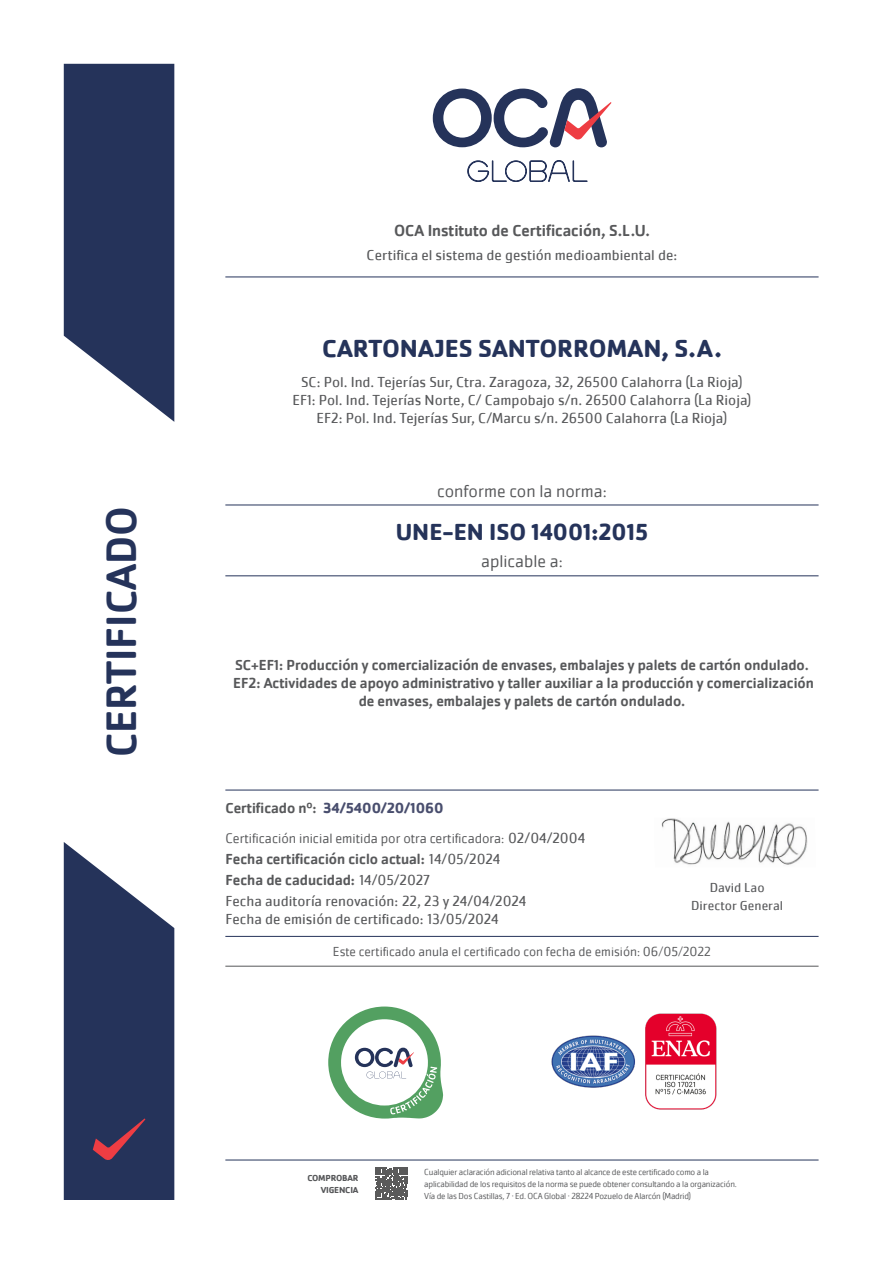
<style>
.page{position:relative;width:893px;height:1263px;background:#fff}
.page>*{position:absolute;margin:0;border:0;box-sizing:border-box;transform-origin:0 0}
.t1{font:500 43.95px "Cachet Pro";color:#25335a}
.t2{font:700 25.5px "Cachet Pro";color:#25335a}
.t3{font:700 24px "Cachet Pro";color:#25335a}
.t4{font:300 18px "Cachet Pro";color:#57585a}
.t5{font:500 16.5px "Cachet Pro";color:#57585a}
.t6{font:15px "Cachet Pro";color:#57585a}
.t7{font:500 15px/18px "Cachet Pro";color:#57585a;text-align:center}
.t8{font:700 15px "Cachet Pro";color:#494e6e}
.t9{font:300 14.25px "Cachet Pro";color:#57585a}
.t10{font:300 13.5px "Cachet Pro";color:#57585a}
.t11{font:13.5px "Cachet Pro";color:#57585a}
.t12{font:300 9px "Cachet Pro";letter-spacing:-.02em;color:#57585a}
.t13{font:700 9px "Cachet Pro";letter-spacing:-.02em;color:#57585a}
.s1{font-weight:500;color:#57585a}
.s2{font-weight:400;font-size:15px}
.s3{font-weight:400}
</style>
<div class="page">
<svg style="left:64px;top:64px;width:110px;height:358px;background:#3f4b6d"></svg>
<svg style="left:64px;top:842px;width:110px;height:358px;background:#414b6d"></svg>
<svg style="left:433px;top:88px;width:179px;height:59px"></svg>
<svg style="left:467px;top:160px;width:121px;height:22px"></svg>
<hr style="left:225px;top:277px;width:594px;height:1px;background:#25335a">
<hr style="left:225px;top:575px;width:594px;height:1px;background:#25335a">
<hr style="left:225px;top:505px;width:594px;height:1px;background:#25335a">
<hr style="left:225px;top:790px;width:594px;height:1px;background:#25335a">
<hr style="left:225px;top:936px;width:594px;height:1px;background:#25335a">
<hr style="left:225px;top:1160px;width:594px;height:1px;background:#25335a">
<hr style="left:225px;top:966px;width:594px;height:1px;background:#57585a">
<img style="left:661px;top:818px;width:147px;height:47px">
<img style="left:551px;top:1013px;width:166px;height:97px">
<svg style="left:328px;top:1006px;width:115px;height:112px"></svg>
<svg style="left:375px;top:1167px;width:32px;height:32px"></svg>
<p class="t1" style="left:96px;top:757px;width:253px;rotate:-90deg">CERTIFICADO</p>
<p class="t5" style="left:394px;top:221px;width:257px">OCA Instituto de Certificación, S.L.U.</p>
<p class="t6" style="left:367px;top:246px;width:312px">Certifica el sistema de gestión medioambiental de:</p>
<p class="t2" style="left:322px;top:332px;width:401px">CARTONAJES SANTORROMAN, S.A.</p>
<p class="t6" style="left:301px;top:373px;width:443px">SC: Pol. Ind. Tejerías Sur, Ctra. Zaragoza, 32, 26500 Calahorra (La Rioja)</p>
<p class="t6" style="left:292px;top:391px;width:461px">EF1: Pol. Ind. Tejerías Norte, C/ Campobajo s/n. 26500 Calahorra (La Rioja)</p>
<p class="t6" style="left:316px;top:409px;width:412px">EF2: Pol. Ind. Tejerías Sur, C/Marcu s/n. 26500 Calahorra (La Rioja)</p>
<p class="t4" style="left:437px;top:480px;width:171px">conforme con la norma:</p>
<p class="t3" style="left:396px;top:517px;width:254px">UNE-EN ISO 14001:2015</p>
<p class="t4" style="left:481px;top:550px;width:83px">aplicable a:</p>
<p class="t7" style="left:235px;top:657px;width:575px">SC+EF1: Producción y comercialización de envases, embalajes y palets de cartón ondulado.</p>
<p class="t7" style="left:233px;top:675px;width:582px">EF2: Actividades de apoyo administrativo y taller auxiliar a la producción y comercialización de envases, embalajes y palets de cartón ondulado.</p>
<p class="t8" style="left:225px;top:798px;width:220px"><span class="s1">Certificado nº:</span> 34/5400/20/1060</p>
<p class="t9" style="left:225px;top:830px;width:361px">Certificación inicial emitida por otra certificadora: <span class="s2">02/04/2004</span></p>
<p class="t7" style="left:225px;top:850px;width:276px">Fecha certificación ciclo actual: <span class="s3">14/05/2024</span></p>
<p class="t7" style="left:225px;top:871px;width:206px">Fecha de caducidad: <span class="s3">14/05/2027</span></p>
<p class="t6" style="left:225px;top:892px;width:302px">Fecha auditoría renovación: 22, 23 y 24/04/2024</p>
<p class="t6" style="left:225px;top:910px;width:275px">Fecha de emisión de certificado: 13/05/2024</p>
<p class="t11" style="left:710px;top:880px;width:56px">David Lao</p>
<p class="t11" style="left:691px;top:897px;width:93px">Director General</p>
<p class="t10" style="left:333px;top:944px;width:379px">Este certificado anula el certificado con fecha de emisión: 06/05/2022</p>
<p class="t13" style="left:307px;top:1172px;width:53px">COMPROBAR</p>
<p class="t13" style="left:321px;top:1184px;width:39px">VIGENCIA</p>
<p class="t12" style="left:424px;top:1166px;width:286px">Cualquier aclaración adicional relativa tanto al alcance de este certificado como a la</p>
<p class="t12" style="left:424px;top:1178px;width:314px">aplicabilidad de los requisitos de la norma se puede obtener consultando a la organización.</p>
<p class="t12" style="left:424px;top:1190px;width:268px">Vía de las Dos Castillas, 7 · Ed. OCA Global · 28224 Pozuelo de Alarcón (Madrid)</p>
</div>
